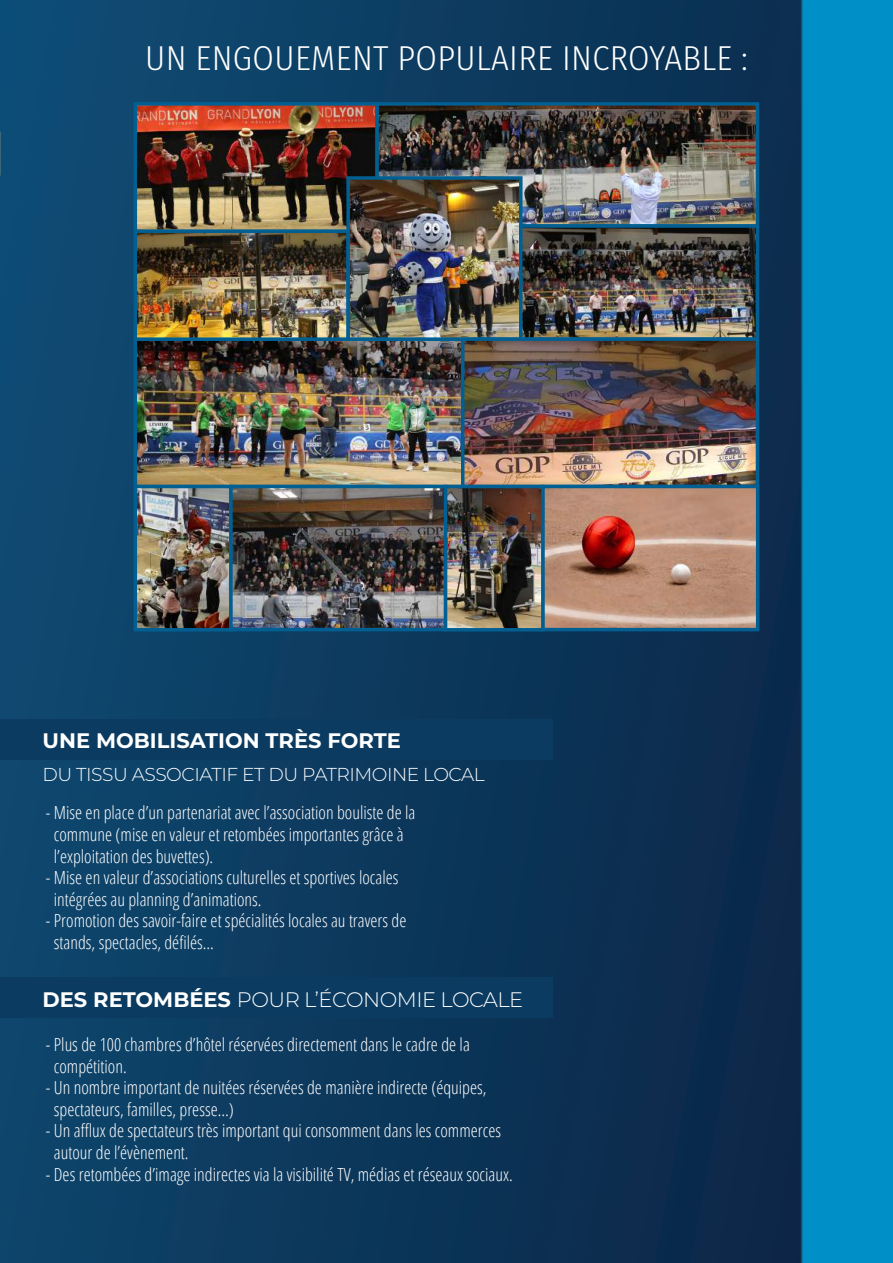
<style>
.page{position:relative;width:893px;height:1263px;background:#fff}
.page>*{position:absolute;margin:0;border:0;box-sizing:border-box;transform-origin:0 0}
.t1{font:300 34.5px "Fira Sans Condensed";letter-spacing:.01em;color:#fff}
.t2{font:300 21px "Montserrat";letter-spacing:-.025em;color:#fff}
.t3{font:700 21px "Montserrat";color:#fff}
.t4{font:300 18.75px "Montserrat";letter-spacing:-.025em;color:#fff}
.t5{font:300 condensed 18px/21.6px "Open Sans";color:#fff}
.s1{font-weight:700}
</style>
<div class="page">
<div style="left:0;top:0;width:880px;height:1263px;background:linear-gradient(to right,#0e4870,#0b2545)"></div>
<div style="left:801px;top:0;width:92px;height:1263px;background:#008fc6"></div>
<img style="left:138px;top:341px;width:617px;height:286px">
<div style="left:134px;top:337px;width:330px;height:151px;border:3px solid #025f92"></div>
<img style="left:138px;top:233px;width:208px;height:104px">
<div style="left:134px;top:229px;width:216px;height:112px;border:3px solid #025f92"></div>
<img style="left:138px;top:106px;width:237px;height:123px">
<div style="left:134px;top:102px;width:245px;height:131px;border:3px solid #025f92"></div>
<img style="left:379px;top:106px;width:376px;height:118px">
<div style="left:375px;top:102px;width:384px;height:126px;border:3px solid #025f92"></div>
<img style="left:350px;top:180px;width:168px;height:157px">
<div style="left:346px;top:176px;width:176px;height:165px;border:3px solid #025f92"></div>
<img style="left:523px;top:228px;width:232px;height:109px">
<div style="left:519px;top:224px;width:240px;height:117px;border:3px solid #025f92"></div>
<div style="left:461px;top:337px;width:298px;height:151px;border:3px solid #025f92"></div>
<div style="left:134px;top:485px;width:99px;height:146px;border:3px solid #025f92"></div>
<div style="left:229px;top:485px;width:218px;height:146px;border:3px solid #025f92"></div>
<div style="left:444px;top:485px;width:101px;height:146px;border:3px solid #025f92"></div>
<div style="left:541px;top:485px;width:218px;height:146px;border:3px solid #025f92"></div>
<div style="left:0;top:978px;width:553px;height:40px;background:#0b3b60"></div>
<div style="left:0;top:719px;width:553px;height:40px;background:#0b3b60"></div>
<h1 class="t1" style="left:145px;top:34px;width:604px">UN ENGOUEMENT POPULAIRE INCROYABLE :</h1>
<p class="t3" style="left:43px;top:725px;width:360px">UNE MOBILISATION TRÈS FORTE</p>
<p class="t4" style="left:43px;top:762px;width:444px">DU TISSU ASSOCIATIF ET DU PATRIMOINE LOCAL</p>
<p class="t5" style="left:54px;top:801px;width:363px;text-indent:-8px">- Mise en place d’un partenariat avec l’association bouliste de la commune (mise en valeur et retombées importantes grâce à l’exploitation des buvettes).</p>
<p class="t5" style="left:54px;top:866px;width:346px;text-indent:-8px">- Mise en valeur d’associations culturelles et sportives locales intégrées au planning d’animations.</p>
<p class="t5" style="left:54px;top:909px;width:354px;text-indent:-8px">- Promotion des savoir-faire et spécialités locales au travers de stands, spectacles, défilés...</p>
<p class="t2" style="left:43px;top:985px;width:482px"><span class="s1">DES RETOMBÉES</span> POUR L’ÉCONOMIE LOCALE</p>
<p class="t5" style="left:54px;top:1033px;width:417px;text-indent:-8px">- Plus de 100 chambres d’hôtel réservées directement dans le cadre de la compétition.</p>
<p class="t5" style="left:54px;top:1076px;width:434px;text-indent:-8px">- Un nombre important de nuitées réservées de manière indirecte (équipes, spectateurs, familles, presse…)</p>
<p class="t5" style="left:54px;top:1119px;width:449px;text-indent:-8px">- Un afflux de spectateurs très important qui consomment dans les commerces autour de l’évènement.</p>
<p class="t5" style="left:46px;top:1163px;width:468px">- Des retombées d’image indirectes via la visibilité TV, médias et réseaux sociaux.</p>
</div>
